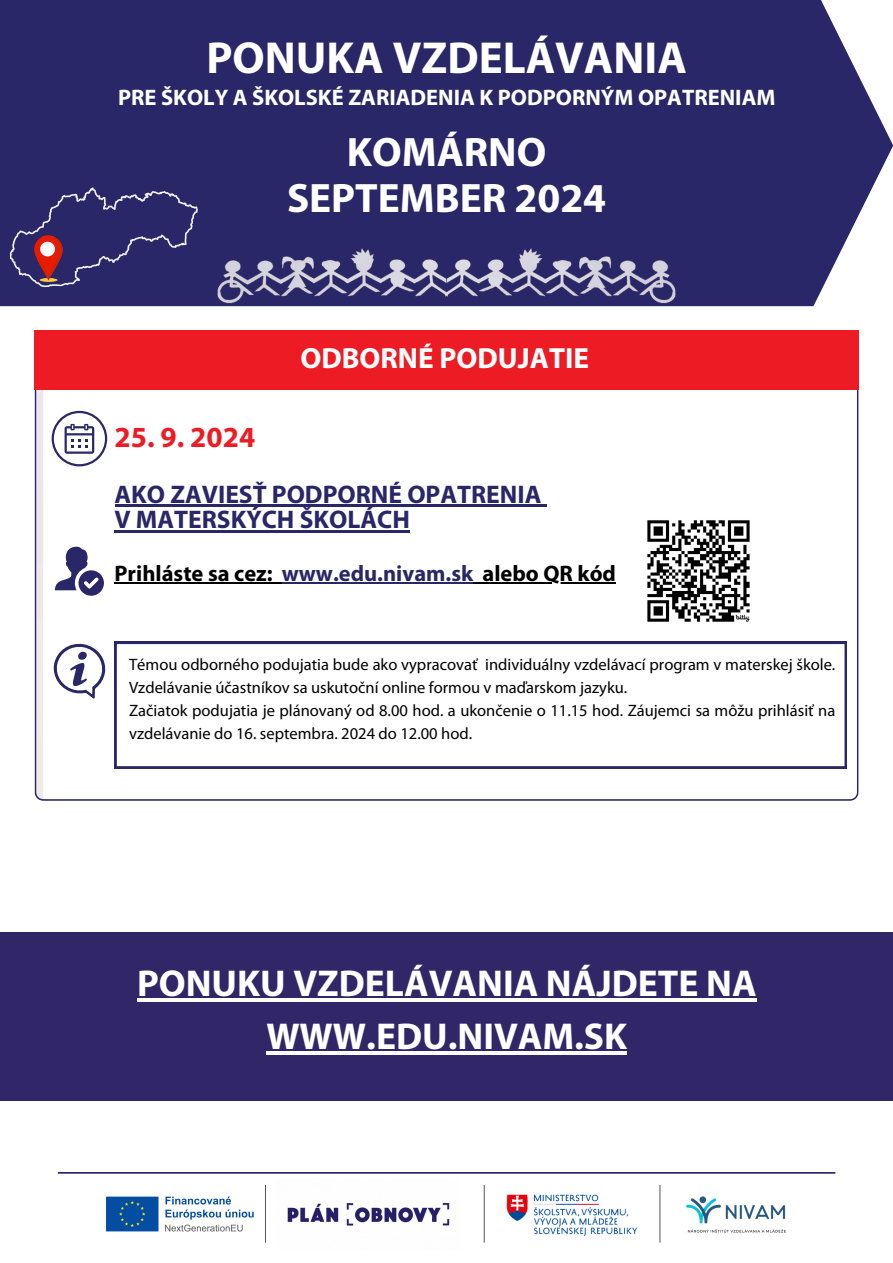
<style>
.page{position:relative;width:893px;height:1263px;background:#fff}
.page>*{position:absolute;margin:0;border:0;box-sizing:border-box;transform-origin:0 0}
.t1{font:700 45px "Myriad Pro";color:#fff}
.t2{font:700 41.25px "Myriad Pro";color:#fff}
.t3{font:700 37.5px/52.3px "Myriad Pro";color:#fff;text-align:center}
.t4{font:700 29.25px "Myriad Pro";color:#fff}
.t5{font:700 29.25px "Myriad Pro";color:#ed1c24}
.t6{font:700 25.5px/25.3px "Myriad Pro";color:#2a2768}
.t7{font:700 22.5px "Myriad Pro";color:#fff}
.t8{font:700 22.5px "Myriad Pro";color:#000}
.t9{font:16.5px/23.1px "Myriad Pro";color:#000}
.s1{color:#2a2768}
</style>
<div class="page">
<hr style="left:58px;top:1172px;width:777px;height:2px;background:#2a2768">
<div style="left:0;top:0;width:892px;height:306px;background:#2a2768"></div>
<img style="left:214px;top:233px;width:228px;height:74px">
<img style="left:442px;top:233px;width:237px;height:74px">
<img style="left:106px;top:1196px;width:148px;height:36px">
<hr style="left:265px;top:1185px;width:1px;height:57px;background:#545454">
<img style="left:287px;top:1202px;width:163px;height:24px">
<hr style="left:484px;top:1185px;width:1px;height:57px;background:#545454">
<hr style="left:659px;top:1185px;width:1px;height:57px;background:#545454">
<img style="left:686px;top:1196px;width:100px;height:37px">
<img style="left:506px;top:1194px;width:132px;height:43px">
<svg style="left:35px;top:390px;width:823px;height:411px"></svg>
<svg style="left:55px;top:547px;width:49px;height:49px"></svg>
<svg style="left:52px;top:411px;width:55px;height:55px"></svg>
<div style="left:35px;top:331px;width:823px;height:59px;background:#ed1c24"></div>
<hr style="left:89px;top:710px;width:715px;height:1px;background:#fff">
<svg style="left:52px;top:642px;width:55px;height:56px"></svg>
<svg style="left:115px;top:642px;width:731px;height:126px"></svg>
<div style="left:0;top:932px;width:893px;height:169px;background:#312768"></div>
<svg style="left:5px;top:180px;width:198px;height:110px;background:#33306e"></svg>
<img style="left:35px;top:235px;width:28px;height:46px">
<img style="left:635px;top:508px;width:126px;height:126px">
<hr style="left:115px;top:505px;width:426px;height:2px;background:#2a2768">
<hr style="left:115px;top:530px;width:295px;height:2px;background:#2a2768">
<hr style="left:115px;top:582px;width:158px;height:2px;background:#000">
<svg style="left:273px;top:582px;width:9px;height:2px"></svg>
<hr style="left:282px;top:582px;width:191px;height:2px;background:#2a2768">
<svg style="left:473px;top:582px;width:9px;height:2px"></svg>
<hr style="left:482px;top:582px;width:134px;height:2px;background:#000">
<hr style="left:137px;top:998px;width:619px;height:4px;background:#fff">
<hr style="left:266px;top:1051px;width:361px;height:3px;background:#fff">
<h4 class="t1" style="left:206px;top:39px;width:482px">PONUKA VZDELÁVANIA</h4>
<p class="t7" style="left:118px;top:88px;width:659px">PRE ŠKOLY A ŠKOLSKÉ ZARIADENIA K PODPORNÝM OPATRENIAM</p>
<h1 class="t1" style="left:206px;top:61px;width:482px">PONUKA VZDELÁVANIA</h1>
<h1 class="t2" style="left:347px;top:135px;width:201px">KOMÁRNO</h1>
<h1 class="t2" style="left:287px;top:181px;width:321px">SEPTEMBER 2024</h1>
<p class="t4" style="left:300px;top:346px;width:290px">ODBORNÉ PODUJATIE</p>
<h3 class="t5" style="left:115px;top:425px;width:142px">25. 9. 2024</h3>
<h3 class="t6" style="left:115px;top:484px;width:428px">AKO ZAVIESŤ PODPORNÉ OPATRENIA<br>V MATERSKÝCH ŠKOLÁCH</h3>
<p class="t8" style="left:115px;top:564px;width:503px">Prihláste sa cez: <span class="s1">www.edu.nivam.sk</span> alebo QR kód</p>
<p class="t9" style="left:129px;top:654px;width:708px">Témou odborného podujatia bude ako vypracovať individuálny vzdelávací program v materskej škole.<br>Vzdelávanie účastníkov sa uskutoční online formou v maďarskom jazyku.</p>
<p class="t9" style="left:129px;top:700px;width:708px">Začiatok podujatia je plánovaný od 8.00 hod. a ukončenie o 11.15 hod. Záujemci sa môžu prihlásiť na vzdelávanie do 16. septembra. 2024 do 12.00 hod.</p>
<p class="t3" style="left:137px;top:961px;width:621px">PONUKU VZDELÁVANIA NÁJDETE NA<br>WWW.EDU.NIVAM.SK</p>
</div>
